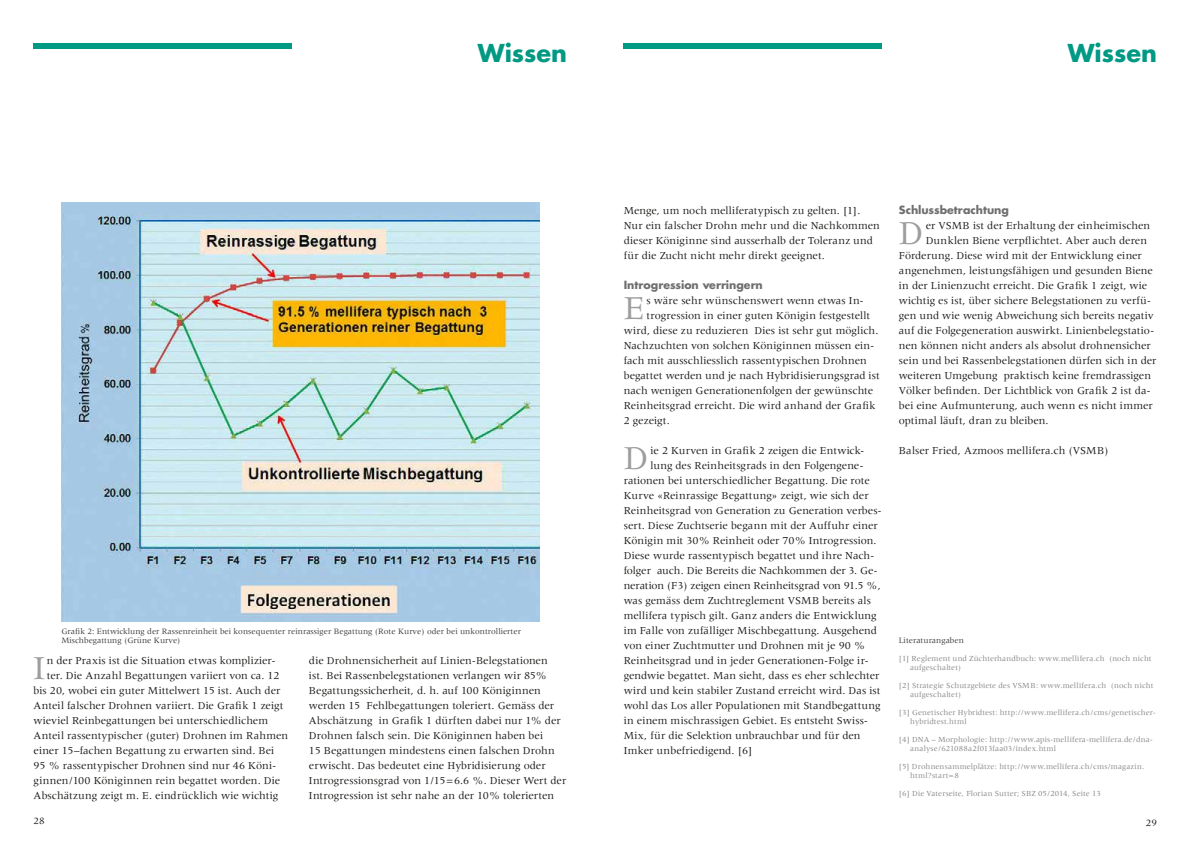
<style>
.page{position:relative;width:1191px;height:842px;background:#fff}
.page>*{position:absolute;margin:0;border:0;box-sizing:border-box;transform-origin:0 0}
.t1{font:34.7px "Meridien";color:#9d9d9c}
.t2{font:700 24px "Futura";color:#009984}
.t3{font:11px/15px "Meridien";color:#1d1d1b}
.t4{font:700 11px "Futura";color:#706f6f}
.t5{font:10px "Meridien";color:#1d1d1b}
.t6{font:8.5px/9px "Meridien";color:#3c3c3b}
.t7{font:8px/9px "Meridien";letter-spacing:.015em;color:#878787}
</style>
<div class="page">
<div style="left:34px;top:43px;width:258px;height:6px;background:#009984"></div>
<div style="left:623px;top:43px;width:258px;height:6px;background:#009984"></div>
<img style="left:61px;top:202px;width:478px;height:420px">
<h2 class="t2" style="left:478px;top:36px;width:91px">Wissen</h2>
<h2 class="t2" style="left:1067px;top:36px;width:91px">Wissen</h2>
<p class="t6" style="left:61px;top:626px;width:461px">Grafik 2: Entwicklung der Rassenreinheit bei konsequenter reinrassiger Begattung (Rote Kurve) oder bei unkontrollierter<br>Mischbegattung (Grüne Kurve)</p>
<h1 class="t1" style="left:34px;top:648px;width:13px">I</h1>
<p class="t3" style="left:47px;top:652px;width:230px">n der Praxis ist die Situation etwas komplizier-</p>
<p class="t3" style="left:47px;top:667px;width:234px">ter. Die Anzahl Begattungen variiert von ca. 12</p>
<p class="t3" style="left:34px;top:682px;width:248px">bis 20, wobei ein guter Mittelwert 15 ist. Auch der</p>
<p class="t3" style="left:34px;top:697px;width:251px">Anteil falscher Drohnen variiert. Die Grafik 1 zeigt</p>
<p class="t3" style="left:34px;top:712px;width:236px">wieviel Reinbegattungen bei unterschiedlichem</p>
<p class="t3" style="left:34px;top:727px;width:256px">Anteil rassentypischer (guter) Drohnen im Rahmen</p>
<p class="t3" style="left:34px;top:742px;width:242px">einer 15–fachen Begattung zu erwarten sind. Bei</p>
<p class="t3" style="left:34px;top:757px;width:244px">95 % rassentypischer Drohnen sind nur 46 Köni-</p>
<p class="t3" style="left:34px;top:772px;width:248px">ginnen/100 Königinnen rein begattet worden. Die</p>
<p class="t3" style="left:34px;top:787px;width:246px">Abschätzung zeigt m. E. eindrücklich wie wichtig</p>
<p class="t3" style="left:309px;top:652px;width:259px">die Drohnensicherheit auf Linien-Belegstationen<br>ist. Bei Rassenbelegstationen verlangen wir 85% Begattungssicherheit, d. h. auf 100 Königinnen werden 15 Fehlbegattungen toleriert. Gemäss der Abschätzung in Grafik 1 dürften dabei nur 1% der Drohnen falsch sein. Die Königinnen haben bei<br>15 Begattungen mindestens einen falschen Drohn erwischt. Das bedeutet eine Hybridisierung oder Introgressionsgrad von 1/15=6.6 %. Dieser Wert der Introgression ist sehr nahe an der 10% tolerierten</p>
<p class="t3" style="left:624px;top:203px;width:258px">Menge, um noch melliferatypisch zu gelten. [1].<br>Nur ein falscher Drohn mehr und die Nachkommen dieser Königinne sind ausserhalb der Toleranz und für die Zucht nicht mehr direkt geeignet.</p>
<p class="t4" style="left:624px;top:277px;width:141px">Introgression verringern</p>
<h1 class="t1" style="left:624px;top:288px;width:23px">E</h1>
<p class="t3" style="left:646px;top:292px;width:219px">s wäre sehr wünschenswert wenn etwas In-</p>
<p class="t3" style="left:646px;top:307px;width:225px">trogression in einer guten Königin festgestellt</p>
<p class="t3" style="left:624px;top:322px;width:256px">wird, diese zu reduzieren Dies ist sehr gut möglich.</p>
<p class="t3" style="left:624px;top:337px;width:252px">Nachzuchten von solchen Königinnen müssen ein-</p>
<p class="t3" style="left:624px;top:352px;width:245px">fach mit ausschliesslich rassentypischen Drohnen</p>
<p class="t3" style="left:624px;top:367px;width:258px">begattet werden und je nach Hybridisierungsgrad ist</p>
<p class="t3" style="left:624px;top:382px;width:251px">nach wenigen Generationenfolgen der gewünschte</p>
<p class="t3" style="left:624px;top:397px;width:253px">Reinheitsgrad erreicht. Die wird anhand der Grafik</p>
<p class="t3" style="left:624px;top:412px;width:48px">2 gezeigt.</p>
<h1 class="t1" style="left:624px;top:438px;width:27px">D</h1>
<p class="t3" style="left:650px;top:442px;width:215px">ie 2 Kurven in Grafik 2 zeigen die Entwick-</p>
<p class="t3" style="left:650px;top:457px;width:215px">lung des Reinheitsgrads in den Folgengene-</p>
<p class="t3" style="left:623px;top:472px;width:248px">rationen bei unterschiedlicher Begattung. Die rote</p>
<p class="t3" style="left:623px;top:487px;width:246px">Kurve «Reinrassige Begattung» zeigt, wie sich der</p>
<p class="t3" style="left:623px;top:502px;width:260px">Reinheitsgrad von Generation zu Generation verbes-</p>
<p class="t3" style="left:623px;top:517px;width:255px">sert. Diese Zuchtserie begann mit der Auffuhr einer</p>
<p class="t3" style="left:623px;top:532px;width:254px">Königin mit 30% Reinheit oder 70% Introgression.</p>
<p class="t3" style="left:623px;top:547px;width:252px">Diese wurde rassentypisch begattet und ihre Nach-</p>
<p class="t3" style="left:623px;top:562px;width:256px">folger auch. Die Bereits die Nachkommen der 3. Ge-</p>
<p class="t3" style="left:623px;top:577px;width:259px">neration (F3) zeigen einen Reinheitsgrad von 91.5 %,</p>
<p class="t3" style="left:623px;top:592px;width:249px">was gemäss dem Zuchtreglement VSMB bereits als</p>
<p class="t3" style="left:623px;top:607px;width:254px">mellifera typisch gilt. Ganz anders die Entwicklung</p>
<p class="t3" style="left:623px;top:622px;width:255px">im Falle von zufälliger Mischbegattung. Ausgehend</p>
<p class="t3" style="left:623px;top:637px;width:243px">von einer Zuchtmutter und Drohnen mit je 90 %</p>
<p class="t3" style="left:623px;top:653px;width:246px">Reinheitsgrad und in jeder Generationen-Folge ir-</p>
<p class="t3" style="left:623px;top:668px;width:257px">gendwie begattet. Man sieht, dass es eher schlechter</p>
<p class="t3" style="left:623px;top:683px;width:258px">wird und kein stabiler Zustand erreicht wird. Das ist</p>
<p class="t3" style="left:623px;top:698px;width:258px">wohl das Los aller Populationen mit Standbegattung</p>
<p class="t3" style="left:623px;top:713px;width:246px">in einem mischrassigen Gebiet. Es entsteht Swiss-</p>
<p class="t3" style="left:623px;top:728px;width:238px">Mix, für die Selektion unbrauchbar und für den</p>
<p class="t3" style="left:623px;top:743px;width:130px">Imker unbefriedigend. [6]</p>
<p class="t4" style="left:899px;top:202px;width:112px">Schlussbetrachtung</p>
<h1 class="t1" style="left:899px;top:213px;width:27px">D</h1>
<p class="t3" style="left:925px;top:217px;width:226px">er VSMB ist der Erhaltung der einheimischen</p>
<p class="t3" style="left:925px;top:232px;width:223px">Dunklen Biene verpflichtet. Aber auch deren</p>
<p class="t3" style="left:899px;top:247px;width:244px">Förderung. Diese wird mit der Entwicklung einer</p>
<p class="t3" style="left:899px;top:262px;width:255px">angenehmen, leistungsfähigen und gesunden Biene</p>
<p class="t3" style="left:899px;top:277px;width:250px">in der Linienzucht erreicht. Die Grafik 1 zeigt, wie</p>
<p class="t3" style="left:899px;top:292px;width:254px">wichtig es ist, über sichere Belegstationen zu verfü-</p>
<p class="t3" style="left:899px;top:307px;width:256px">gen und wie wenig Abweichung sich bereits negativ</p>
<p class="t3" style="left:899px;top:322px;width:257px">auf die Folgegeneration auswirkt. Linienbelegstatio-</p>
<p class="t3" style="left:899px;top:337px;width:253px">nen können nicht anders als absolut drohnensicher</p>
<p class="t3" style="left:899px;top:352px;width:259px">sein und bei Rassenbelegstationen dürfen sich in der</p>
<p class="t3" style="left:899px;top:367px;width:254px">weiteren Umgebung praktisch keine fremdrassigen</p>
<p class="t3" style="left:899px;top:382px;width:253px">Völker befinden. Der Lichtblick von Grafik 2 ist da-</p>
<p class="t3" style="left:899px;top:397px;width:255px">bei eine Aufmunterung, auch wenn es nicht immer</p>
<p class="t3" style="left:899px;top:412px;width:151px">optimal läuft, dran zu bleiben.</p>
<p class="t3" style="left:899px;top:442px;width:211px">Balser Fried, Azmoos mellifera.ch (VSMB)</p>
<p class="t6" style="left:899px;top:635px;width:67px">Literaturangaben</p>
<p class="t7" style="left:910px;top:653px;width:243px;text-indent:-11px">[1] Reglement und Züchterhandbuch: www.mellifera.ch (noch nicht aufgeschaltet)</p>
<p class="t7" style="left:910px;top:680px;width:245px;text-indent:-11px">[2] Strategie Schutzgebiete des VSMB: www.mellifera.ch (noch nicht aufgeschaltet)</p>
<p class="t7" style="left:910px;top:707px;width:247px;text-indent:-11px">[3] Genetischer Hybridtest: http://www.mellifera.ch/cms/genetischer&shy;hybridtest.html</p>
<p class="t7" style="left:910px;top:734px;width:244px;text-indent:-11px">[4] DNA – Morphologie: http://www.apis-mellifera-mellifera.de/dna&shy;analyse/621088a2f013faa03/index.html</p>
<p class="t7" style="left:910px;top:761px;width:235px;text-indent:-11px">[5] Drohnensammelplätze: http://www.mellifera.ch/cms/magazin. html?start=8</p>
<p class="t7" style="left:899px;top:788px;width:203px">[6] Die Vaterseite, Florian Sutter; SBZ 05/2014, Seite 13</p>
<p class="t5" style="left:34px;top:816px;width:13px">28</p>
<p class="t5" style="left:1145px;top:818px;width:13px">29</p>
</div>
